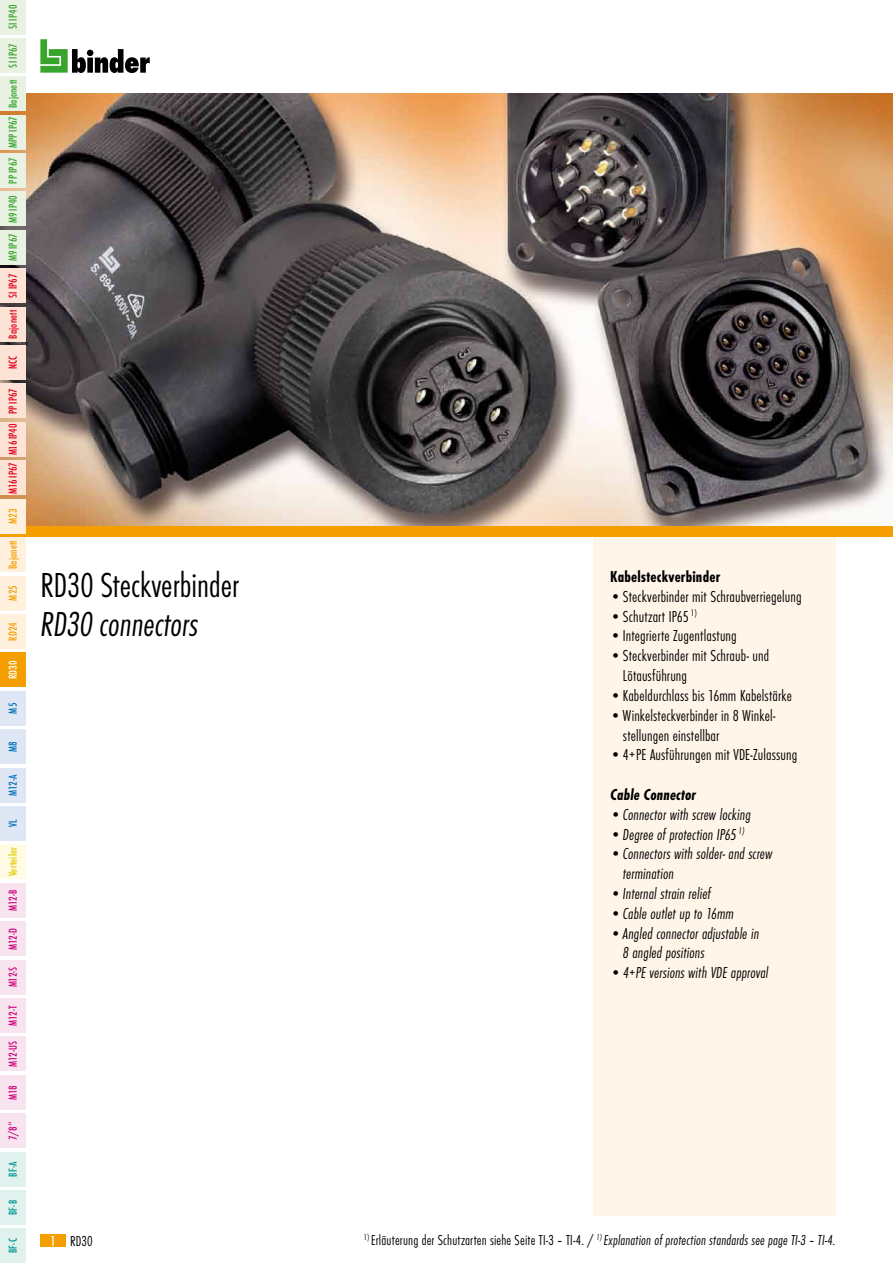
<style>
.page{position:relative;width:893px;height:1263px;background:#fff}
.page>*{position:absolute;margin:0;border:0;box-sizing:border-box;transform-origin:0 0}
.t1{font:300 condensed 36px "Futura T";color:#000}
.t2{font:italic 300 condensed 36px "Futura T";color:#000}
.t3{font:300 condensed 16.5px/19.8px "Futura T";letter-spacing:.005em;color:#000}
.t4{font:italic 300 condensed 16.5px/19.8px "Futura T";letter-spacing:.005em;color:#000}
.t5{font:700 condensed 16.5px "Futura T";letter-spacing:.01em;color:#000}
.t6{font:italic 700 condensed 16.5px "Futura T";letter-spacing:.01em;color:#000}
.t7{font:italic 300 condensed 15px "Futura T";letter-spacing:.01em;color:#000}
.t8{font:300 condensed 15px "Futura T";color:#000}
.t9{font:500 condensed 12px "Futura T";letter-spacing:.015em;color:#37a42c}
.t10{font:500 condensed 12px "Futura T";letter-spacing:.01em;color:#e2001a}
.t11{font:500 condensed 12px "Futura T";letter-spacing:-.025em;color:#cd007b}
.t12{font:500 condensed 12px "Futura T";letter-spacing:.01em;color:#f49e00}
.t13{font:500 condensed 12px "Futura T";letter-spacing:.015em;color:#e6cb00}
.t14{font:500 condensed 12px "Futura T";color:#009790}
.t15{font:500 condensed 12px "Futura T";letter-spacing:.015em;color:#0070b8}
.t16{font:500 condensed 12px "Futura T";color:#fff}
.s1{color:#f49e00}
.s2{color:#cd007b}
.s3{font-weight:500;color:#fff}
.s4{font-style:normal}
</style>
<div class="page">
<div style="left:40px;top:1234px;width:26px;height:13px;background:#f49e00"></div>
<svg style="left:40px;top:39px;width:110px;height:34px"></svg>
<div style="left:593px;top:527px;width:243px;height:689px;background:#fff6e9"></div>
<img style="left:0;top:94px;width:893px;height:433px">
<div style="left:0;top:527px;width:893px;height:10px;background:#f49e00"></div>
<div style="left:0;top:1152px;width:26px;height:34px;background:#e1f1ee"></div>
<div style="left:0;top:1229px;width:26px;height:34px;background:#e1f1ee"></div>
<div style="left:0;top:1075px;width:26px;height:34px;background:#f7e4ee"></div>
<div style="left:0;top:1114px;width:26px;height:34px;background:#f7e4ee"></div>
<div style="left:0;top:1037px;width:26px;height:34px;background:#f7e4ee"></div>
<div style="left:0;top:806px;width:26px;height:34px;background:#dfe7f4"></div>
<div style="left:0;top:730px;width:26px;height:34px;background:#dfe7f4"></div>
<div style="left:0;top:768px;width:26px;height:34px;background:#dfe7f4"></div>
<div style="left:0;top:691px;width:26px;height:34px;background:#dfe7f4"></div>
<div style="left:0;top:960px;width:26px;height:34px;background:#f7e4ee"></div>
<div style="left:0;top:1190px;width:26px;height:34px;background:#e1f1ee"></div>
<div style="left:0;top:998px;width:26px;height:34px;background:#f7e4ee"></div>
<div style="left:0;top:922px;width:26px;height:34px;background:#f7e4ee"></div>
<div style="left:0;top:883px;width:26px;height:34px;background:#f7e4ee"></div>
<div style="left:0;top:845px;width:26px;height:34px;background:#fffbe4"></div>
<div style="left:0;top:653px;width:26px;height:34px;background:#f49e00"></div>
<div style="left:0;top:576px;width:26px;height:34px;background:#fff1de"></div>
<div style="left:0;top:614px;width:26px;height:34px;background:#fff1de"></div>
<div style="left:0;top:538px;width:26px;height:34px;background:#fff1de"></div>
<div style="left:0;top:499px;width:26px;height:34px;background:#fff1de"></div>
<div style="left:0;top:461px;width:26px;height:34px;background:#fce3d6"></div>
<div style="left:0;top:230px;width:26px;height:34px;background:#e9f2e2"></div>
<div style="left:0;top:154px;width:26px;height:34px;background:#e9f2e2"></div>
<div style="left:0;top:422px;width:26px;height:34px;background:#fce3d6"></div>
<div style="left:0;top:192px;width:26px;height:34px;background:#e9f2e2"></div>
<div style="left:0;top:115px;width:26px;height:34px;background:#e9f2e2"></div>
<div style="left:0;top:77px;width:26px;height:34px;background:#e9f2e2"></div>
<div style="left:0;top:38px;width:26px;height:34px;background:#e9f2e2"></div>
<div style="left:0;top:0;width:26px;height:34px;background:#e9f2e2"></div>
<div style="left:0;top:307px;width:26px;height:34px;background:#fce3d6"></div>
<div style="left:0;top:346px;width:26px;height:34px;background:#fce3d6"></div>
<div style="left:0;top:384px;width:26px;height:34px;background:#fce3d6"></div>
<div style="left:0;top:269px;width:26px;height:34px;background:#fce3d6"></div>
<p class="t9" style="left:6px;top:148px;width:145px;rotate:-90deg">MPPIP67 Bajonett SI IP67 SI IP40</p>
<p class="t9" style="left:6px;top:184px;width:28px;rotate:-90deg">PP IP67</p>
<p class="t9" style="left:6px;top:223px;width:29px;rotate:-90deg">M9IP40</p>
<p class="t9" style="left:6px;top:261px;width:29px;rotate:-90deg">M9IP67</p>
<p class="t10" style="left:6px;top:298px;width:26px;rotate:-90deg">SI IP67</p>
<p class="t10" style="left:6px;top:339px;width:30px;rotate:-90deg">Bajonett</p>
<p class="t10" style="left:6px;top:369px;width:15px;rotate:-90deg">NCC</p>
<p class="t10" style="left:6px;top:414px;width:27px;rotate:-90deg">PPIP67</p>
<p class="t10" style="left:6px;top:455px;width:33px;rotate:-90deg">M16IP40</p>
<p class="t10" style="left:6px;top:524px;width:63px;rotate:-90deg"><span class="s1">M23</span> M16IP67</p>
<p class="t12" style="left:6px;top:569px;width:30px;rotate:-90deg">Bajonett</p>
<p class="t12" style="left:6px;top:601px;width:17px;rotate:-90deg">M25</p>
<p class="t12" style="left:6px;top:641px;width:20px;rotate:-90deg">RD24</p>
<p class="t16" style="left:6px;top:679px;width:20px;rotate:-90deg">RD30</p>
<p class="t15" style="left:6px;top:714px;width:12px;rotate:-90deg">M5</p>
<p class="t15" style="left:6px;top:752px;width:12px;rotate:-90deg">M8</p>
<p class="t15" style="left:6px;top:796px;width:23px;rotate:-90deg">M12-A</p>
<p class="t15" style="left:6px;top:827px;width:9px;rotate:-90deg">VL</p>
<p class="t13" style="left:6px;top:911px;width:65px;rotate:-90deg"><span class="s2">M12-B</span> Verteiler</p>
<p class="t11" style="left:6px;top:949px;width:23px;rotate:-90deg">M12-D</p>
<p class="t11" style="left:6px;top:987px;width:22px;rotate:-90deg">M12-S</p>
<p class="t11" style="left:6px;top:1025px;width:22px;rotate:-90deg">M12-T</p>
<p class="t11" style="left:6px;top:1067px;width:27px;rotate:-90deg">M12-US</p>
<p class="t11" style="left:6px;top:1099px;width:16px;rotate:-90deg">M18</p>
<p class="t11" style="left:6px;top:1140px;width:20px;rotate:-90deg">7/8‘‘</p>
<p class="t14" style="left:6px;top:1177px;width:17px;rotate:-90deg">BF-A</p>
<p class="t14" style="left:6px;top:1215px;width:17px;rotate:-90deg">BF-B</p>
<p class="t14" style="left:6px;top:1253px;width:16px;rotate:-90deg">BF-C</p>
<h1 class="t1" style="left:40px;top:563px;width:200px">RD30 Steckverbinder</h1>
<h1 class="t2" style="left:40px;top:602px;width:159px">RD30 connectors</h1>
<p class="t8" style="left:50px;top:1232px;width:44px"><span class="s3">1</span> RD30</p>
<p class="t5" style="left:610px;top:567px;width:112px">Kabelsteckverbinder</p>
<p class="t3" style="left:610px;top:586px;width:193px">• Steckverbinder mit Schraubverriegelung</p>
<p class="t3" style="left:610px;top:606px;width:88px">• Schutzart IP65 <sup>1)</sup></p>
<p class="t3" style="left:610px;top:626px;width:128px">• Integrierte Zugentlastung</p>
<p class="t3" style="left:623px;top:646px;width:148px;text-indent:-13px">• Steckverbinder mit Schraub- und<br>Lötausführung</p>
<p class="t3" style="left:610px;top:685px;width:183px">• Kabeldurchlass bis 16mm Kabelstärke</p>
<p class="t3" style="left:623px;top:705px;width:154px;text-indent:-13px">• Winkelsteckverbinder in 8 Winkel&shy;stellungen einstellbar</p>
<p class="t3" style="left:610px;top:745px;width:189px">• 4+PE Ausführungen mit VDE-Zulassung</p>
<p class="t6" style="left:610px;top:785px;width:87px">Cable Connector</p>
<p class="t4" style="left:610px;top:804px;width:142px">• Connector with screw locking</p>
<p class="t4" style="left:610px;top:824px;width:136px">• Degree of protection IP65 <sup>1)</sup></p>
<p class="t4" style="left:623px;top:844px;width:151px;text-indent:-13px">• Connectors with solder- and screw termination</p>
<p class="t4" style="left:610px;top:883px;width:102px">• Internal strain relief</p>
<p class="t4" style="left:610px;top:903px;width:125px">• Cable outlet up to 16mm</p>
<p class="t4" style="left:623px;top:923px;width:138px;text-indent:-13px">• Angled connector adjustable in<br>8 angled positions</p>
<p class="t4" style="left:610px;top:962px;width:160px">• 4+PE versions with VDE approval</p>
<p class="t7" style="left:364px;top:1231px;width:473px"><sup>1)</sup> <span class="s4">Erläuterung der Schutzarten siehe Seite TI-3 – TI-4. /</span> <sup>1)</sup> Explanation of protection standards see page TI-3 – TI-4.</p>
</div>
